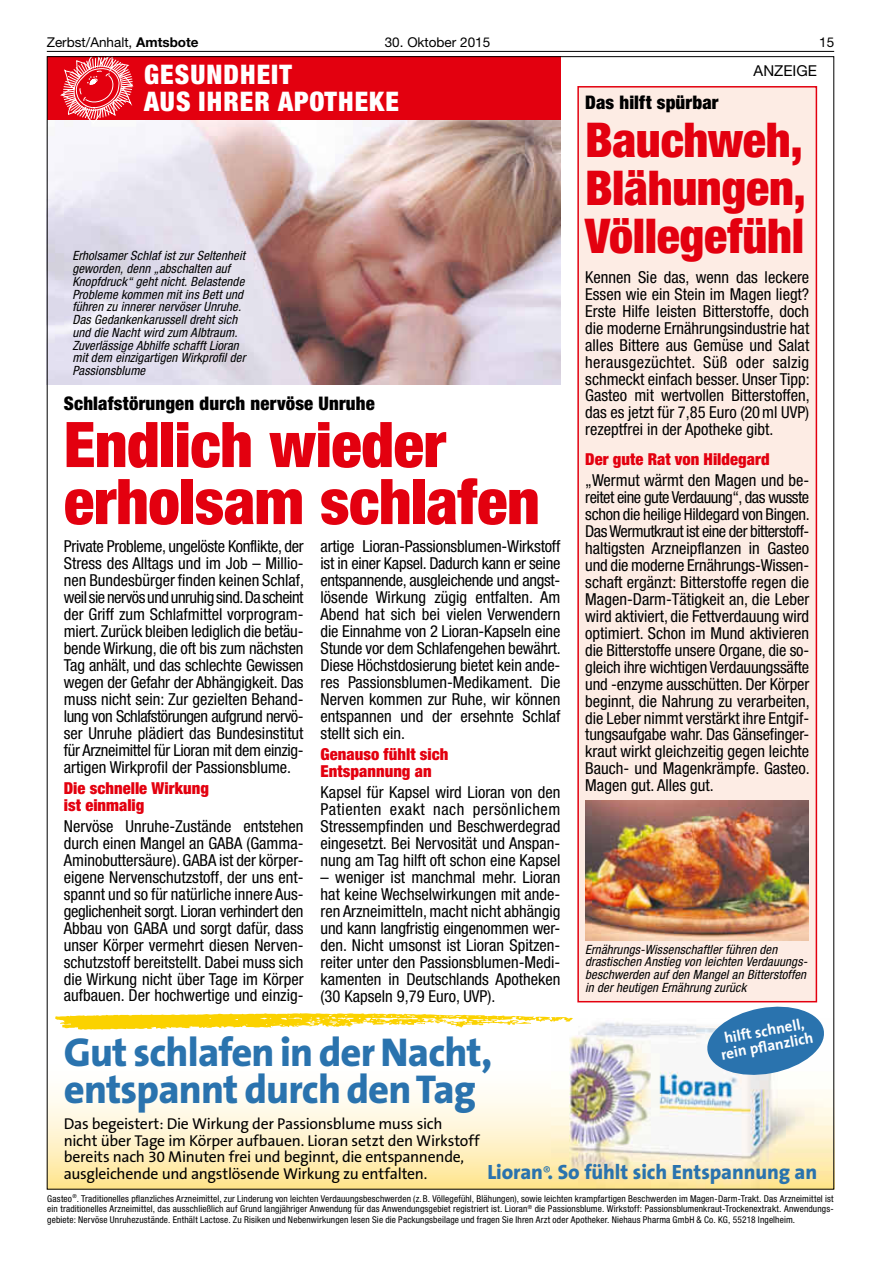
<style>
.page{position:relative;width:881px;height:1263px;background:#fff}
.page>*{position:absolute;margin:0;border:0;box-sizing:border-box;transform-origin:0 0}
.t1{font:900 condensed 63px/57px "Helvetica Neue LT";letter-spacing:-.01em;color:#e3000f}
.t2{font:900 condensed 48px/48px "Helvetica Neue LT";letter-spacing:-.005em;color:#e3000f;text-align:justify}
.t3{font:800 40.5px/37.5px "The Sans B8";letter-spacing:-.02em;color:#2a73ae}
.t4{font:900 condensed 27px/27px "Helvetica Neue LT";letter-spacing:.04em;color:#fff}
.t5{font:800 20.7px "The Sans B8";letter-spacing:-.005em;color:#2a73ae}
.t6{font:900 condensed 18.75px "Helvetica Neue LT";letter-spacing:.01em;color:#000}
.t7{font:condensed 16.5px/17px "Helvetica Neue LT";color:#000;text-align:justify}
.t8{font:900 condensed 16.5px/17px "Helvetica Neue LT";color:#e3000f}
.t9{font:15.75px/16.5px "The Sans B5 Plain";letter-spacing:-.02em;color:#000}
.t10{font:700 15.15px/15.1px "The Sans B7";color:#fff;text-align:center}
.t11{font:15px "Helvetica Neue LT";color:#000}
.t12{font:13.5px "Helvetica Neue LT";color:#000}
.t13{font:italic condensed 12.75px/12.8px "Helvetica Neue LT";letter-spacing:.015em;color:#000}
.t14{font:condensed 9.3px/10.5px "Helvetica Neue LT";letter-spacing:.015em;color:#000;text-align:justify}
.s1{font-weight:700}
.s2{font-family:"The Sans B5 Plain";font-weight:400;font-size:14.55px}
</style>
<div class="page">
<hr style="left:47px;top:51px;width:786px;height:1px;background:#000">
<svg style="left:49px;top:1092px;width:502px;height:95px;background:#fff2c9"></svg>
<div style="left:47px;top:56px;width:513px;height:64px;background:#e3000f"></div>
<div style="left:578px;top:87px;width:238px;height:915px;background:#fdece4"></div>
<div style="left:577px;top:86px;width:239px;height:916px;border:2px solid #e3000f"></div>
<img style="left:49px;top:120px;width:511px;height:264px">
<img style="left:551px;top:1022px;width:280px;height:165px">
<svg style="left:55px;top:1013px;width:518px;height:17px"></svg>
<img style="left:585px;top:800px;width:223px;height:141px">
<svg style="left:59px;top:58px;width:78px;height:67px"></svg>
<svg style="left:704px;top:1002px;width:122px;height:77px"></svg>
<p class="t12" style="left:47px;top:34px;width:153px">Zerbst/Anhalt, <span class="s1">Amtsbote</span></p>
<p class="t12" style="left:384px;top:34px;width:107px">30. Oktober 2015</p>
<p class="t12" style="left:818px;top:34px;width:17px">15</p>
<h3 class="t4" style="left:144px;top:61px;width:256px">GESUNDHEIT<br>AUS IHRER APOTHEKE</h3>
<p class="t13" style="left:72px;top:249px;width:175px">Erholsamer Schlaf ist zur Seltenheit geworden, denn „abschalten auf Knopfdruck“ geht nicht. Belastende Probleme kommen mit ins Bett und führen zu innerer nervöser Unruhe.<br>Das Gedankenkarussell dreht sich und die Nacht wird zum Albtraum.<br>Zuverlässige Abhilfe schafft Lioran mit dem einzigartigen Wirkprofil der Passionsblume</p>
<p class="t6" style="left:64px;top:392px;width:312px">Schlafstörungen durch nervöse Unruhe</p>
<h1 class="t1" style="left:64px;top:415px;width:477px">Endlich wieder erholsam schlafen</h1>
<p class="t7" style="left:64px;top:538px;width:242px">Private Probleme, ungelöste Konflikte, der Stress des Alltags und im Job – Millio&shy;nen Bundesbürger finden keinen Schlaf, weil sie nervös und unruhig sind. Da scheint der Griff zum Schlafmittel vorprogram&shy;miert. Zurück bleiben lediglich die betäu&shy;bende Wirkung, die oft bis zum nächsten Tag anhält, und das schlechte Gewissen wegen der Gefahr der Abhängigkeit. Das muss nicht sein: Zur gezielten Behand&shy;lung von Schlafstörungen aufgrund nervö&shy;ser Unruhe plädiert das Bundes institut für Arzneimittel für Lioran mit dem einzig&shy;artigen Wirkprofil der Passionsblume.</p>
<p class="t8" style="left:64px;top:779px;width:146px">Die schnelle Wirkung ist einmalig</p>
<p class="t7" style="left:64px;top:818px;width:241px">Nervöse Unruhe-Zustände entstehen durch einen Mangel an GABA (Gamma-Aminobuttersäure). GABA ist der körper&shy;eigene Ner venschutz stoff, der uns ent&shy;spannt und so für natürliche innere Aus&shy;geglichenheit sorgt. Lioran verhindert den Abbau von GABA und sorgt dafür, dass unser Körper vermehrt diesen Ner ven&shy;schutzstoff bereitstellt. Dabei muss sich die Wirkung nicht über Tage im Körper aufbauen. Der hoch wer tige und einzig-</p>
<p class="t7" style="left:320px;top:538px;width:242px">artige Lioran-Passions blumen-Wirkstoff ist in einer Kapsel. Dadurch kann er seine entspannende, ausgleichende und angst&shy;lösende Wirkung zügig entfalten. Am Abend hat sich bei vielen Verwendern die Einnahme von 2 Lioran-Kapseln eine Stunde vor dem Schlafen gehen bewährt.<br>Diese Höchst do sierung bietet kein ande&shy;res Pas sionsblumen-Medikament. Die Nerven kommen zur Ruhe, wir können entspannen und der ersehnte Schlaf stellt sich ein.</p>
<p class="t8" style="left:320px;top:745px;width:129px">Genauso fühlt sich<br>Entspannung an</p>
<p class="t7" style="left:320px;top:784px;width:241px">Kapsel für Kapsel wird Lioran von den Patienten exakt nach persönlichem Stress empfinden und Beschwerdegrad eingesetzt. Bei Nervosität und Anspan&shy;nung am Tag hilft oft schon eine Kapsel</p>
<p class="t7" style="left:320px;top:868px;width:241px">– weniger ist manchmal mehr. Lioran hat keine Wechselwirkungen mit ande&shy;ren Arznei mitteln, macht nicht abhängig und kann langfristig ein ge nommen wer&shy;den. Nicht umsonst ist Lioran Spitzen&shy;reiter unter den Passionsblumen-Medi&shy;kamenten in Deutschlands Apo the ken (30 Kapseln 9,79 Euro, UVP).</p>
<h3 class="t3" style="left:64px;top:1034px;width:430px">Gut schlafen in der Nacht, entspannt durch den Tag</h3>
<p class="t11" style="left:753px;top:62px;width:65px">ANZEIGE</p>
<p class="t6" style="left:585px;top:91px;width:135px">Das hilft spürbar</p>
<h2 class="t2" style="left:585px;top:115px;width:222px">Bauchweh, Blähungen, Völlegefühl</h2>
<p class="t7" style="left:585px;top:268px;width:226px">Kennen Sie das, wenn das leckere Essen wie ein Stein im Magen liegt?<br>Erste Hilfe leisten Bitterstoffe, doch die moderne Ernährungsindustrie hat alles Bittere aus Gemüse und Salat herausgezüchtet. Süß oder salzig schmeckt einfach besser. Unser Tipp:<br>Gasteo mit wertvollen Bitterstoffen, das es jetzt für 7,85 Euro (20 ml UVP) rezeptfrei in der Apotheke gibt.</p>
<p class="t8" style="left:585px;top:450px;width:186px">Der gute Rat von Hildegard</p>
<p class="t7" style="left:585px;top:472px;width:226px">„Wermut wärmt den Magen und be&shy;reitet eine gute Verdauung“, das wusste schon die heilige Hildegard von Bingen.<br>Das Wermutkraut ist eine der bitterstoff&shy;haltigsten Arzneipflanzen in Gasteo und die moderne Ernährungs-Wissen&shy;schaft ergänzt: Bitterstoffe regen die Magen-Darm-Tätigkeit an, die Leber wird aktiviert, die Fettverdauung wird optimiert. Schon im Mund aktivieren die Bitterstoffe unsere Organe, die so&shy;gleich ihre wichtigen Verdauungssäfte und -enzyme aus schütten. Der Körper beginnt, die Nahrung zu verarbeiten, die Leber nimmt verstärkt ihre Entgif&shy;tungsaufgabe wahr. Das Gänsefinger&shy;kraut wirkt gleichzeitig gegen leichte Bauch- und Magenkrämpfe. Gasteo.<br>Magen gut. Alles gut.</p>
<p class="t13" style="left:585px;top:943px;width:224px">Ernährungs-Wissenschaftler führen den drastischen Anstieg von leichten Verdauungs&shy;beschwerden auf den Mangel an Bitterstoffen in der heutigen Ernährung zurück</p>
<p class="t10" style="left:716px;top:1033px;width:95px;rotate:-11deg">hilft schnell, rein pfl anzlich</p>
<p class="t9" style="left:64px;top:1116px;width:417px">Das begeistert: Die Wirkung der Passionsblume muss sich nicht über Tage im Körper aufbauen. Lioran setzt den Wirkstoff bereits nach 30 Minuten frei und beginnt, die entspannende, ausgleichende und angstlösende Wirkung zu entfalten.</p>
<p class="t5" style="left:487px;top:1161px;width:331px">Lioran<span class="s2">®</span>. So fühlt sich Entspannung an</p>
<p class="t14" style="left:47px;top:1193px;width:787px">Gasteo<sup>®</sup>. Traditionelles pflanzliches Arzneimittel, zur Linderung von leichten Verdauungsbeschwerden (z. B. Völlegefühl, Blähungen), sowie leichten krampfartigen Beschwerden im Magen-Darm-Trakt. Das Arzneimittel ist ein traditionelles Arzneimittel, das ausschließlich auf Grund langjähriger Anwendung für das Anwendungsgebiet registriert ist. Lioran<sup>®</sup> die Passionsblume. Wirkstoff: Passionsblumenkraut-Trockenextrakt. Anwendungs&shy;gebiete: Nervöse Unruhezustände. Enthält Lactose. Zu Risiken und Nebenwirkungen lesen Sie die Packungsbeilage und fragen Sie Ihren Arzt oder Apotheker. Niehaus Pharma GmbH &amp; Co. KG, 55218 Ingelheim.</p>
</div>
